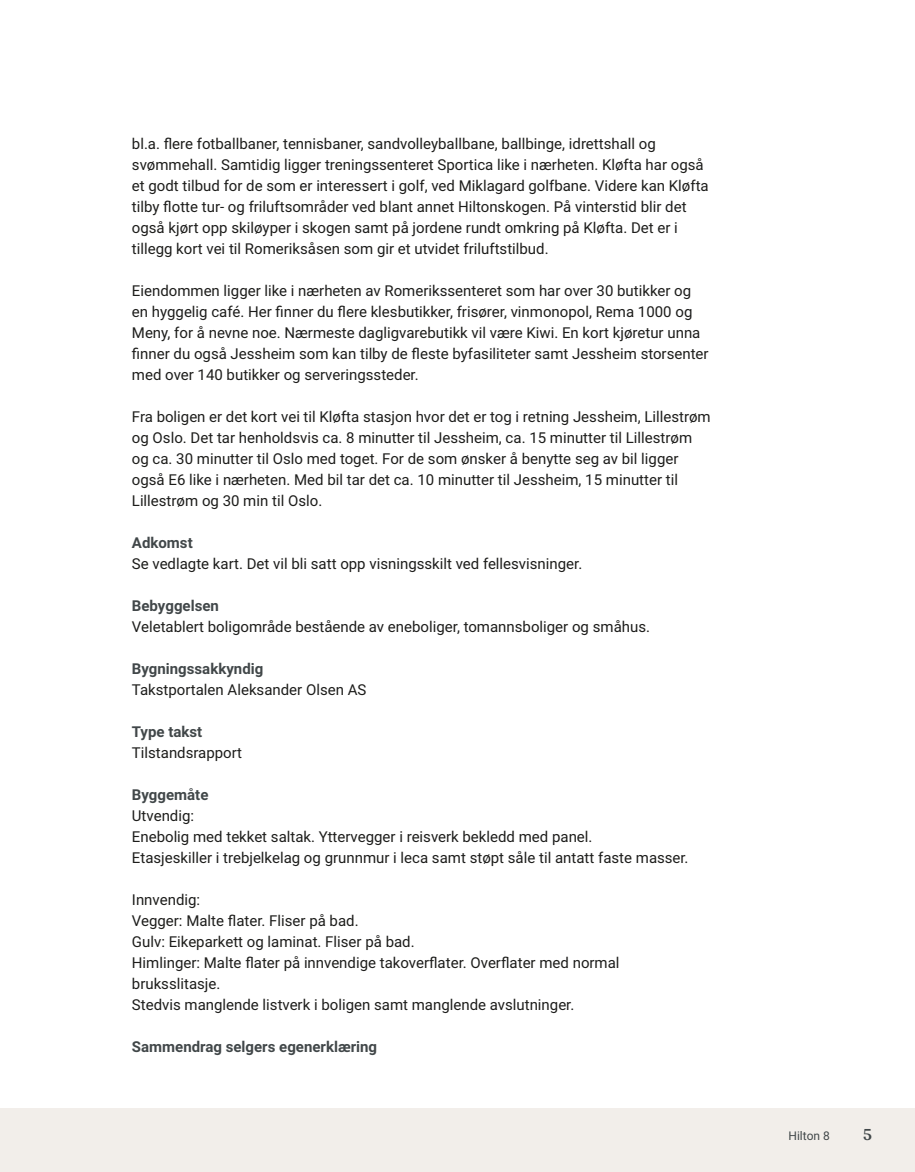
<style>
.page{position:relative;width:915px;height:1172px;background:#fff}
.page>*{position:absolute;margin:0;border:0;box-sizing:border-box;transform-origin:0 0}
.t1{font:700 18px "Arya";color:#414749}
.t2{font:15px/21px "Roboto";color:#1d1d1b}
.t3{font:700 15px "Roboto";color:#414749}
.t4{font:12px "Roboto";color:#414749}
</style>
<div class="page">
<div style="left:0;top:1108px;width:914px;height:64px;background:#f2eeea"></div>
<p class="t2" style="left:132px;top:132px;width:578px">bl.a. flere fotballbaner, tennisbaner, sandvolleyballbane, ballbinge, idrettshall og svømmehall. Samtidig ligger treningssenteret Sportica like i nærheten. Kløfta har også et godt tilbud for de som er interessert i golf, ved Miklagard golfbane. Videre kan Kløfta tilby flotte tur‑ og friluftsområder ved blant annet Hiltonskogen. På vinterstid blir det også kjørt opp skiløyper i skogen samt på jordene rundt omkring på Kløfta. Det er i tillegg kort vei til Romeriksåsen som gir et utvidet friluftstilbud.</p>
<p class="t2" style="left:132px;top:279px;width:578px">Eiendommen ligger like i nærheten av Romerikssenteret som har over 30 butikker og en hyggelig café. Her finner du flere klesbutikker, frisører, vinmonopol, Rema 1000 og Meny, for å nevne noe. Nærmeste dagligvarebutikk vil være Kiwi. En kort kjøretur unna finner du også Jessheim som kan tilby de fleste byfasiliteter samt Jessheim storsenter med over 140 butikker og serveringssteder.</p>
<p class="t2" style="left:132px;top:405px;width:580px">Fra boligen er det kort vei til Kløfta stasjon hvor det er tog i retning Jessheim, Lillestrøm og Oslo. Det tar henholdsvis ca. 8 minutter til Jessheim, ca. 15 minutter til Lillestrøm og ca. 30 minutter til Oslo med toget. For de som ønsker å benytte seg av bil ligger også E6 like i nærheten. Med bil tar det ca. 10 minutter til Jessheim, 15 minutter til Lillestrøm og 30 min til Oslo.</p>
<p class="t3" style="left:132px;top:532px;width:62px">Adkomst</p>
<p class="t2" style="left:132px;top:552px;width:452px">Se vedlagte kart. Det vil bli satt opp visningsskilt ved fellesvisninger.</p>
<p class="t3" style="left:132px;top:595px;width:88px">Bebyggelsen</p>
<p class="t2" style="left:132px;top:615px;width:519px">Veletablert boligområde bestående av eneboliger, tomannsboliger og småhus.</p>
<p class="t3" style="left:132px;top:658px;width:133px">Bygningssakkyndig</p>
<p class="t2" style="left:132px;top:678px;width:236px">Takstportalen Aleksander Olsen AS</p>
<p class="t3" style="left:132px;top:721px;width:72px">Type takst</p>
<p class="t2" style="left:132px;top:741px;width:112px">Tilstandsrapport</p>
<p class="t3" style="left:132px;top:784px;width:78px">Byggemåte</p>
<p class="t2" style="left:132px;top:804px;width:558px">Utvendig:<br>Enebolig med tekket saltak. Yttervegger i reisverk bekledd med panel.<br>Etasjeskiller i trebjelkelag og grunnmur i leca samt støpt såle til antatt faste masser.</p>
<p class="t2" style="left:132px;top:888px;width:489px">Innvendig:<br>Vegger: Malte flater. Fliser på bad.<br>Gulv: Eikeparkett og laminat. Fliser på bad.<br>Himlinger: Malte flater på innvendige takoverflater. Overflater med normal bruksslitasje.<br>Stedvis manglende listverk i boligen samt manglende avslutninger.</p>
<p class="t3" style="left:132px;top:1036px;width:247px">Sammendrag selgers egenerklæring</p>
<p class="t4" style="left:788px;top:1127px;width:43px">Hilton 8</p>
<p class="t1" style="left:862px;top:1123px;width:11px">5</p>
</div>
